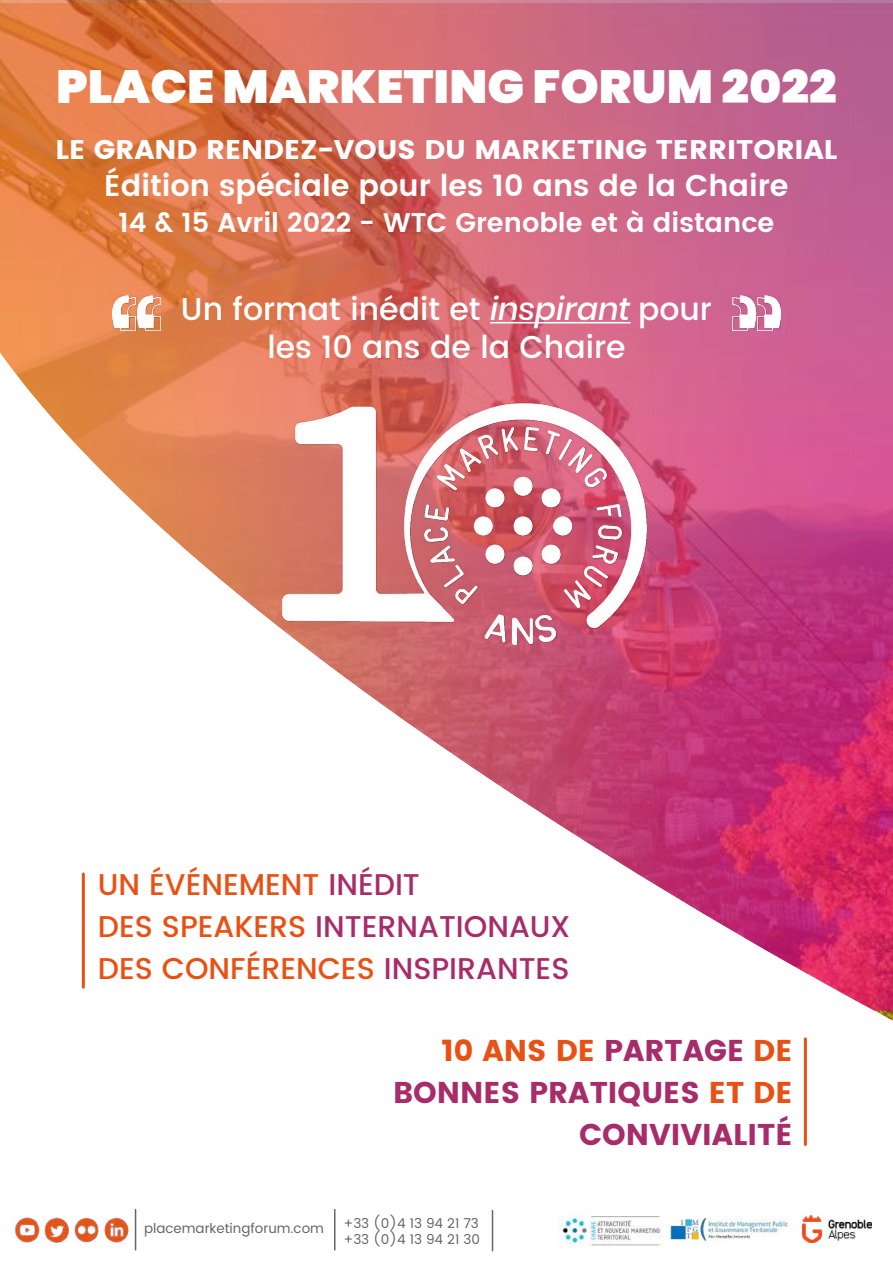
<style>
.page{position:relative;width:893px;height:1263px;background:#fff}
.page>*{position:absolute;margin:0;border:0;box-sizing:border-box;transform-origin:0 0}
.t1{font:900 46.5px "Poppins";color:#fff;scale:1.05 1}
.t2{font:500 31.5px/37.8px "Poppins";color:#fff;text-align:center}
.t3{font:500 30px/42px "Poppins";color:#e95114}
.t4{font:30px/42px "Poppins";color:#a92c6a;text-align:right}
.t5{font:600 30px "Poppins";color:#fff}
.t6{font:27px "Poppins";color:#fff;scale:1.05 1}
.t7{font:600 27px "Poppins";color:#fff}
.t8{font:13.5px/16.2px "Poppins";color:#666}
.s1{font-style:italic}
.s2{color:#a92c6a}
.s3{color:#e95114}
</style>
<div class="page">
<img style="left:15px;top:1217px;width:114px;height:26px">
<hr style="left:135px;top:1209px;width:1px;height:41px;background:#666">
<img style="left:560px;top:1213px;width:102px;height:33px">
<img style="left:669px;top:1218px;width:119px;height:24px">
<img style="left:803px;top:1215px;width:68px;height:27px">
<hr style="left:334px;top:1209px;width:1px;height:41px;background:#666">
<hr style="left:492px;top:1210px;width:1px;height:41px;background:#666">
<img style="left:0;top:0;width:893px;height:1011px">
<img style="left:236px;top:389px;width:421px;height:263px">
<hr style="left:490px;top:322px;width:141px;height:1px;background:#fff">
<img style="left:113px;top:295px;width:48px;height:36px">
<img style="left:732px;top:295px;width:48px;height:36px">
<hr style="left:82px;top:874px;width:3px;height:113px;background:#e95114">
<hr style="left:804px;top:1039px;width:3px;height:105px;background:#e95114">
<h1 class="t1" style="left:56px;top:60px;width:745px">PLACE MARKETING FORUM 2022</h1>
<p class="t6" style="left:55px;top:134px;width:746px">LE GRAND RENDEZ-VOUS DU MARKETING TERRITORIAL</p>
<p class="t5" style="left:104px;top:163px;width:686px">Édition spéciale pour les 10 ans de la Chaire</p>
<p class="t7" style="left:119px;top:203px;width:657px">14 &amp; 15 Avril 2022 - WTC Grenoble et à distance</p>
<p class="t2" style="left:181px;top:291px;width:533px">Un format inédit et <span class="s1">inspirant</span> pour les 10 ans de la Chaire</p>
<p class="t3" style="left:98px;top:864px;width:474px">UN ÉVÉNEMENT <span class="s2">INÉDIT<br></span>DES SPEAKERS <span class="s2">INTERNATIONAUX<br></span>DES CONFÉRENCES <span class="s2">INSPIRANTES</span></p>
<p class="t4" style="left:393px;top:1030px;width:401px"><span class="s3">10 ANS DE</span> PARTAGE <span class="s3">DE<br></span>BONNES PRATIQUES <span class="s3">ET DE<br></span>CONVIVIALITÉ</p>
<p class="t8" style="left:144px;top:1221px;width:181px">placemarketingforum.com</p>
<p class="t8" style="left:343px;top:1216px;width:138px">+33 (0)4 13 94 21 73 +33 (0)4 13 94 21 30</p>
</div>
